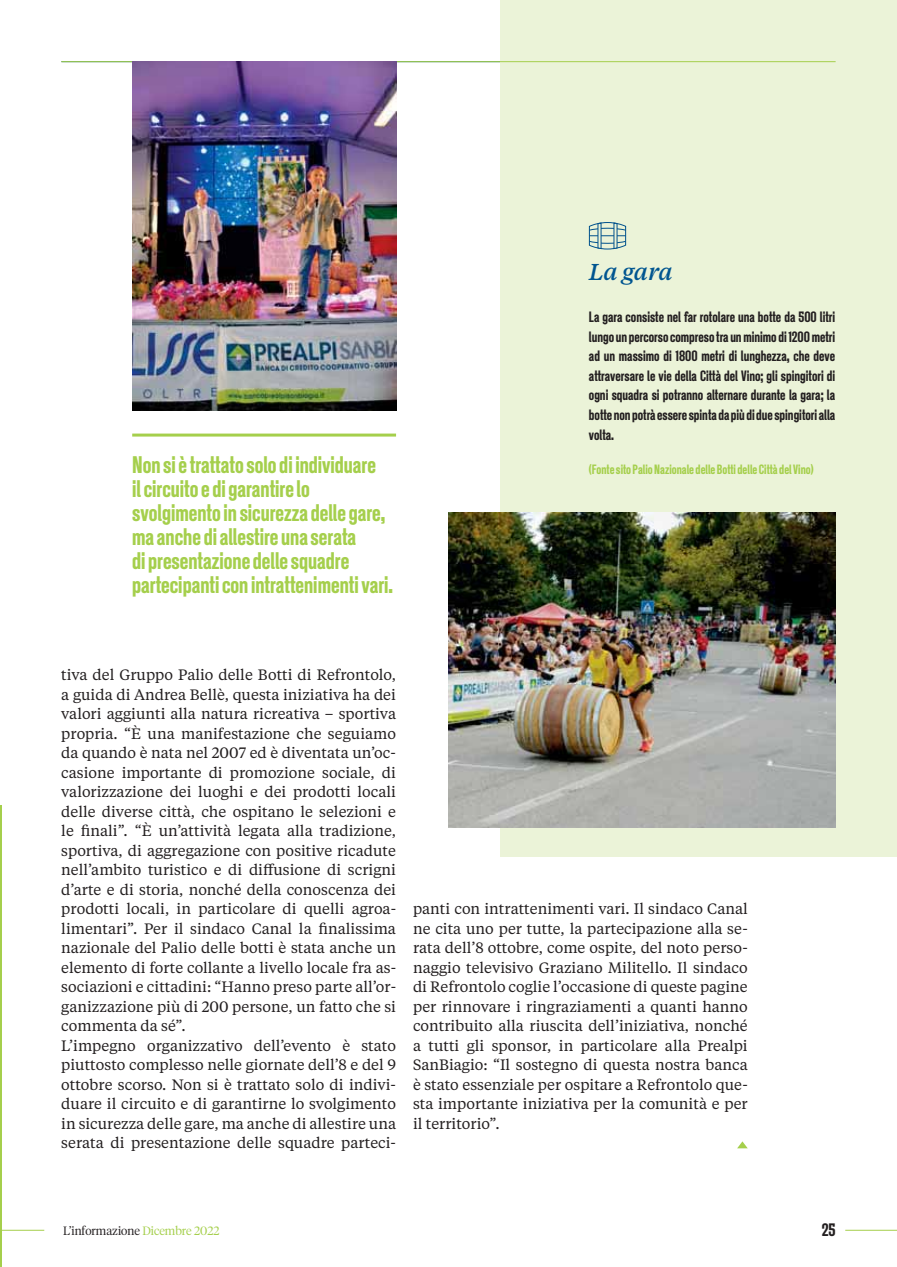
<style>
.page{position:relative;width:897px;height:1267px;background:#fff}
.page>*{position:absolute;margin:0;border:0;box-sizing:border-box;transform-origin:0 0}
.t1{font:500 24px/24px "New Grotesk Square FOUR";color:#a5cf4c}
.t2{font:italic 500 22.8px "Tiempos Text";letter-spacing:-.01em;color:#005590}
.t3{font:500 18px "New Grotesk Square FOUR";color:#231f20}
.t4{font:15px/19.5px "Tiempos Text";color:#231f20}
.t5{font:500 15px/19.5px "New Grotesk Square FOUR";color:#231f20;text-align:justify}
.t6{font:500 13.5px "New Grotesk Square FOUR";color:#a5cf4c}
.t7{font:300 12px "Tiempos Headline";color:#231f20}
.s1{color:#a5cf4c}
</style>
<div class="page">
<div style="left:501px;top:0;width:395px;height:856px;background:#ebf3d8"></div>
<hr style="left:0;top:805px;width:2px;height:461px;background:#a5cf4c">
<hr style="left:845px;top:1229px;width:51px;height:1px;background:#a5cf4c">
<hr style="left:61px;top:61px;width:774px;height:1px;background:#a5cf4c">
<hr style="left:2px;top:1229px;width:42px;height:1px;background:#a5cf4c">
<hr style="left:132px;top:433px;width:264px;height:3px;background:#a5cf4c">
<img style="left:448px;top:513px;width:387px;height:314px">
<img style="left:132px;top:61px;width:264px;height:350px">
<svg style="left:737px;top:1141px;width:10px;height:7px"></svg>
<svg style="left:588px;top:222px;width:38px;height:28px"></svg>
<h1 class="t1" style="left:132px;top:455px;width:262px">Non si è trattato solo di individuare<br>il circuito e di garantire lo svolgimento in sicurezza delle gare, ma anche di allestire una serata<br>di presentazione delle squadre partecipanti con intrattenimenti vari.</h1>
<h2 class="t2" style="left:589px;top:260px;width:85px">La gara</h2>
<p class="t5" style="left:589px;top:309px;width:248px">La gara consiste nel far rotolare una botte da 500 litri lungo un percorso compreso tra un minimo di 1200 metri ad un massimo di 1800 metri di lunghezza, che deve attraversare le vie della Città del Vino; gli spingitori di ogni squadra si potranno alternare durante la gara; la botte non potrà essere spinta da più di due spingitori alla volta.</p>
<p class="t6" style="left:589px;top:464px;width:226px">(Fonte sito Palio Nazionale delle Botti delle Città del Vino)</p>
<p class="t4" style="left:61px;top:666px;width:336px">tiva del Gruppo Palio delle Botti di Refrontolo, a guida di Andrea Bellè, questa iniziativa ha dei valori aggiunti alla natura ricreativa – sportiva propria. “È una manifestazione che seguiamo da quando è nata nel 2007 ed è diventata un’oc&shy;casione importante di promozione sociale, di valorizzazione dei luoghi e dei prodotti locali delle diverse città, che ospitano le selezioni e le finali”. “È un’attività legata alla tradizione, sportiva, di aggregazione con positive ricadute nell’ambito turistico e di diffusione di scrigni d’arte e di storia, nonché della conoscenza dei prodotti locali, in particolare di quelli agroa&shy;limentari”. Per il sindaco Canal la finalissima nazionale del Palio delle botti è stata anche un elemento di forte collante a livello locale fra as&shy;sociazioni e cittadini: “Hanno preso parte all’or&shy;ganizzazione più di 200 persone, un fatto che si commenta da sé”.<br>L’impegno organizzativo dell’evento è stato piuttosto complesso nelle giornate dell’8 e del 9 ottobre scorso. Non si è trattato solo di indivi&shy;duare il circuito e di garantirne lo svolgimento in sicurezza delle gare, ma anche di allestire una serata di presentazione delle squadre parteci-</p>
<p class="t4" style="left:413px;top:900px;width:336px;text-align:justify">panti con intrattenimenti vari. Il sindaco Canal ne cita uno per tutte, la partecipazione alla se&shy;rata dell’8 ottobre, come ospite, del noto perso&shy;naggio televisivo Graziano Militello. Il sindaco di Refrontolo coglie l’occasione di queste pagine per rinnovare i ringraziamenti a quanti hanno contribuito alla riuscita dell’iniziativa, nonché a tutti gli sponsor, in particolare alla Prealpi SanBiagio: “Il sostegno di questa nostra banca è stato essenziale per ospitare a Refrontolo que&shy;sta importante iniziativa per la comunità e per il territorio”.</p>
<p class="t7" style="left:63px;top:1225px;width:158px">L’informazione <span class="s1">Dicembre 2022</span></p>
<p class="t3" style="left:821px;top:1222px;width:15px">25</p>
</div>
